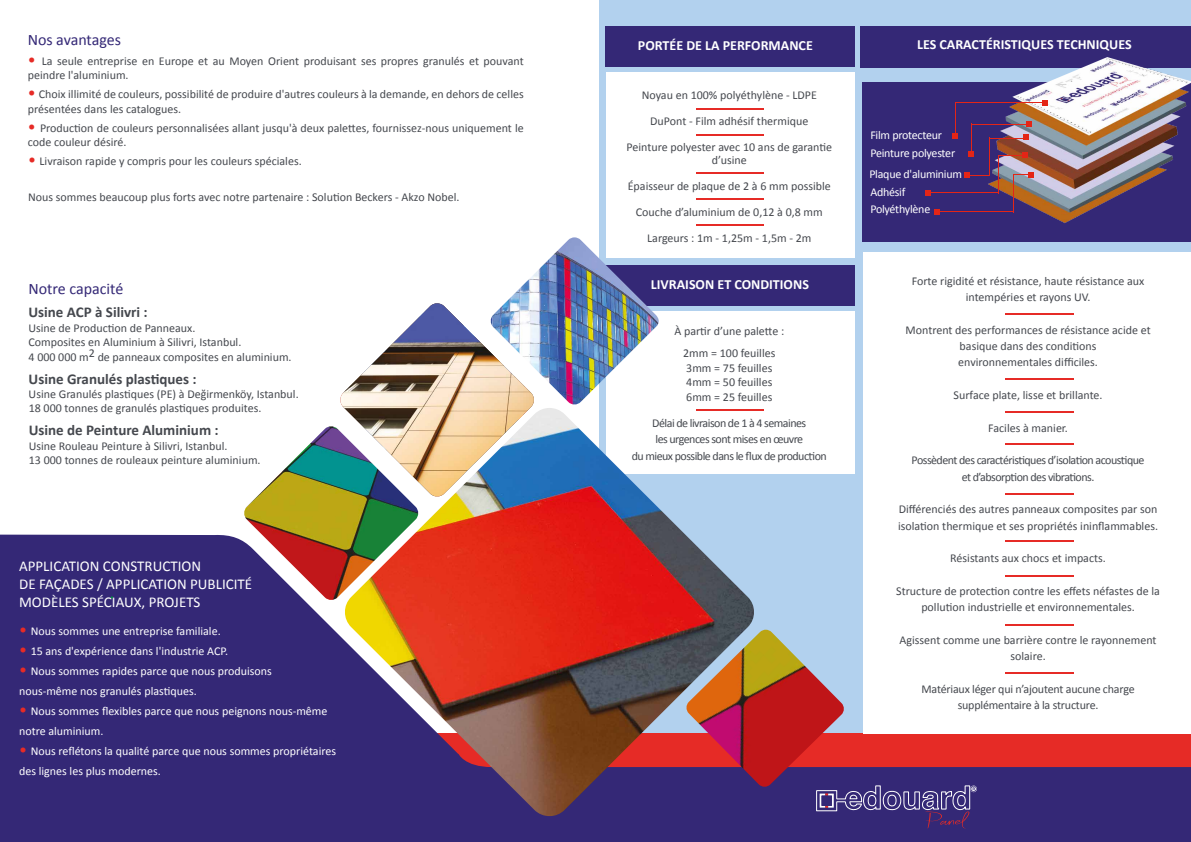
<style>
.page{position:relative;width:1191px;height:842px;background:#fff}
.page>*{position:absolute;margin:0;border:0;box-sizing:border-box;transform-origin:0 0}
.t1{font:16px "Calibri";color:#342876}
.t2{font:15px/18px "Calibri";color:#fff}
.t3{font:700 15px "Calibri";color:#45484e}
.t4{font:700 14px "Calibri";color:#fff}
.t5{font:12px/14.4px "Calibri";color:#45484e;text-align:center}
.t6{font:12px/20px "Calibri";color:#fff}
.t7{font:12px/16.3px "Calibri";letter-spacing:-.045em;color:#45484e;text-align:center}
.t8{font:12px/17.5px "Calibri";letter-spacing:-.02em;color:#fff}
.s1{font-size:16px;color:#e62b26}
</style>
<div class="page">
<div style="left:599px;top:0;width:592px;height:767px;background:#b2d1ee"></div>
<svg style="left:0;top:534px;width:1191px;height:308px;background:#4c377a"></svg>
<div style="left:970px;top:785px;width:7px;height:7px;background:#7f77a8;border-radius:50%"></div>
<svg style="left:816px;top:785px;width:160px;height:44px;background:#4e4185"></svg>
<div style="left:863px;top:252px;width:328px;height:481px;background:#fff"></div>
<hr style="left:1005px;top:314px;width:69px;height:1px;background:#e62b26">
<hr style="left:1005px;top:379px;width:69px;height:1px;background:#e62b26">
<hr style="left:1005px;top:412px;width:69px;height:1px;background:#e62b26">
<hr style="left:1005px;top:444px;width:69px;height:1px;background:#e62b26">
<hr style="left:1005px;top:494px;width:69px;height:1px;background:#e62b26">
<hr style="left:1005px;top:541px;width:69px;height:1px;background:#e62b26">
<hr style="left:1005px;top:624px;width:69px;height:1px;background:#e62b26">
<hr style="left:1005px;top:575px;width:69px;height:1px;background:#e62b26">
<hr style="left:1005px;top:673px;width:69px;height:1px;background:#e62b26">
<div style="left:860px;top:26px;width:331px;height:41px;background:#342876"></div>
<div style="left:862px;top:82px;width:329px;height:160px;background:#342876"></div>
<img style="left:945px;top:57px;width:246px;height:166px">
<svg style="left:952px;top:133px;width:6px;height:6px"></svg>
<svg style="left:1041px;top:100px;width:6px;height:6px"></svg>
<svg style="left:968px;top:151px;width:6px;height:6px"></svg>
<svg style="left:925px;top:190px;width:5px;height:6px"></svg>
<svg style="left:934px;top:209px;width:5px;height:6px"></svg>
<hr style="left:955px;top:102px;width:89px;height:1px;background:#e42516">
<hr style="left:955px;top:102px;width:1px;height:37px;background:#e42516">
<svg style="left:1025px;top:121px;width:6px;height:6px"></svg>
<hr style="left:970px;top:124px;width:59px;height:1px;background:#e42516">
<hr style="left:970px;top:124px;width:1px;height:31px;background:#e42516">
<svg style="left:1023px;top:134px;width:6px;height:6px"></svg>
<hr style="left:989px;top:138px;width:37px;height:1px;background:#e42516">
<hr style="left:988px;top:138px;width:1px;height:38px;background:#e42516">
<svg style="left:964px;top:172px;width:24px;height:6px"></svg>
<svg style="left:999px;top:152px;width:29px;height:6px"></svg>
<hr style="left:998px;top:155px;width:1px;height:38px;background:#e42516">
<hr style="left:927px;top:192px;width:71px;height:1px;background:#e42516">
<svg style="left:1013px;top:172px;width:20px;height:5px"></svg>
<hr style="left:1012px;top:174px;width:1px;height:38px;background:#e42516">
<hr style="left:935px;top:212px;width:78px;height:1px;background:#e42516">
<div style="left:606px;top:73px;width:248px;height:185px;background:#fff"></div>
<hr style="left:696px;top:108px;width:67px;height:1px;background:#e62b26">
<hr style="left:696px;top:134px;width:67px;height:1px;background:#e62b26">
<hr style="left:696px;top:172px;width:67px;height:1px;background:#e62b26">
<hr style="left:696px;top:198px;width:67px;height:1px;background:#e62b26">
<hr style="left:696px;top:224px;width:67px;height:1px;background:#e62b26">
<div style="left:605px;top:27px;width:249px;height:40px;background:#342876"></div>
<div style="left:606px;top:311px;width:248px;height:163px;background:#fff"></div>
<div style="left:605px;top:265px;width:249px;height:41px;background:#342876"></div>
<img style="left:756px;top:630px;width:88px;height:157px">
<hr style="left:696px;top:410px;width:67px;height:1px;background:#e62b26">
<img style="left:505px;top:237px;width:154px;height:168px">
<img style="left:343px;top:408px;width:413px;height:410px">
<img style="left:340px;top:303px;width:195px;height:194px">
<img style="left:243px;top:426px;width:176px;height:175px">
<h1 class="t1" style="left:28px;top:30px;width:95px">Nos avantages</h1>
<p class="t5" style="left:28px;top:53px;width:497px;text-align:left"><span class="s1">•</span> La seule entreprise en Europe et au Moyen Orient produisant ses propres granulés et pouvant peindre l'aluminium.</p>
<p class="t5" style="left:28px;top:87px;width:497px;text-align:left"><span class="s1">•</span> Choix illimité de couleurs, possibilité de produire d'autres couleurs à la demande, en dehors de celles présentées dans les catalogues.</p>
<p class="t5" style="left:28px;top:121px;width:497px;text-align:left"><span class="s1">•</span> Production de couleurs personnalisées allant jusqu'à deux palettes, fournissez-nous uniquement le code couleur désiré.</p>
<p class="t5" style="left:28px;top:154px;width:275px"><span class="s1">•</span> Livraison rapide y compris pour les couleurs spéciales.</p>
<p class="t5" style="left:28px;top:190px;width:433px">Nous sommes beaucoup plus forts avec notre partenaire : Solution Beckers - Akzo Nobel.</p>
<h1 class="t1" style="left:28px;top:279px;width:97px">Notre capacité</h1>
<p class="t3" style="left:28px;top:303px;width:121px">Usine ACP à Silivri :</p>
<p class="t5" style="left:28px;top:321px;width:265px;text-align:left">Usine de Production de Panneaux.<br>Composites en Aluminium à Silivri, Istanbul.<br>4 000 000 m2 de panneaux composites en aluminium.</p>
<p class="t3" style="left:29px;top:369px;width:170px">Usine Granulés plastiques :</p>
<p class="t5" style="left:29px;top:387px;width:271px;text-align:left">Usine Granulés plastiques (PE) à Değirmenköy, Istanbul.<br>18 000 tonnes de granulés plastiques produites.</p>
<p class="t3" style="left:29px;top:421px;width:191px">Usine de Peinture Aluminium :</p>
<p class="t5" style="left:29px;top:439px;width:233px;text-align:left">Usine Rouleau Peinture à Silivri, Istanbul.<br>13 000 tonnes de rouleaux peinture aluminium.</p>
<p class="t2" style="left:19px;top:557px;width:234px">APPLICATION CONSTRUCTION<br>DE FAÇADES / APPLICATION PUBLICITÉ<br>MODÈLES SPÉCIAUX, PROJETS</p>
<p class="t6" style="left:19px;top:621px;width:203px"><span class="s1">•</span> Nous sommes une entreprise familiale.</p>
<p class="t6" style="left:19px;top:641px;width:211px"><span class="s1">•</span> 15 ans d'expérience dans l'industrie ACP.</p>
<p class="t6" style="left:19px;top:661px;width:254px"><span class="s1">•</span> Nous sommes rapides parce que nous produisons nous-même nos granulés plastiques.</p>
<p class="t6" style="left:19px;top:701px;width:310px"><span class="s1">•</span> Nous sommes flexibles parce que nous peignons nous-même notre aluminium.</p>
<p class="t6" style="left:19px;top:741px;width:318px"><span class="s1">•</span> Nous reflétons la qualité parce que nous sommes propriétaires des lignes les plus modernes.</p>
<p class="t4" style="left:638px;top:36px;width:176px">PORTÉE DE LA PERFORMANCE</p>
<p class="t4" style="left:917px;top:35px;width:216px">LES CARACTÉRISTIQUES TECHNIQUES</p>
<p class="t5" style="left:626px;top:82px;width:207px;line-height:26px">Noyau en 100% polyéthylène - LDPE<br>DuPont - Film adhésif thermique<br>Peinture polyester avec 10 ans de garantie</p>
<p class="t5" style="left:628px;top:147px;width:204px;line-height:26px">d’usine<br>Épaisseur de plaque de 2 à 6 mm possible<br>Couche d’aluminium de 0,12 à 0,8 mm<br>Largeurs : 1m - 1,25m - 1,5m - 2m</p>
<p class="t4" style="left:651px;top:275px;width:159px">LIVRAISON ET CONDITIONS</p>
<p class="t5" style="left:674px;top:320px;width:111px;line-height:22px">À partir d’une palette :<br>2mm = 100 feuilles</p>
<p class="t5" style="left:686px;top:361px;width:88px;text-align:justify">3mm = 75 feuilles 4mm = 50 feuilles 6mm = 25 feuilles</p>
<p class="t7" style="left:632px;top:415px;width:196px">Délai de livraison de 1 à 4 semaines<br>les urgences sont mises en œuvre<br>du mieux possible dans le flux de production</p>
<p class="t8" style="left:870px;top:126px;width:86px;line-height:18px">Film protecteur<br>Peinture polyester</p>
<p class="t8" style="left:869px;top:165px;width:94px">Plaque d'aluminium<br>Adhésif<br>Polyéthylène</p>
<p class="t5" style="left:911px;top:273px;width:234px;line-height:16.3px">Forte rigidité et résistance, haute résistance aux intempéries et rayons UV.</p>
<p class="t5" style="left:905px;top:322px;width:247px;line-height:16.3px">Montrent des performances de résistance acide et basique dans des conditions<br>environnementales difficiles.</p>
<p class="t5" style="left:953px;top:388px;width:150px">Surface plate, lisse et brillante.</p>
<p class="t5" style="left:988px;top:421px;width:81px">Faciles à manier.</p>
<p class="t7" style="left:911px;top:452px;width:234px">Possèdent des caractéristiques d’isolation acoustique et d’absorption des vibrations.</p>
<p class="t5" style="left:898px;top:501px;width:261px;line-height:16.3px;text-align:left">Différenciés des autres panneaux composites par son isolation thermique et ses propriétés ininflammables.</p>
<p class="t5" style="left:950px;top:551px;width:157px">Résistants aux chocs et impacts.</p>
<p class="t5" style="left:896px;top:583px;width:265px;line-height:16.3px">Structure de protection contre les effets néfastes de la pollution industrielle et environnementales.</p>
<p class="t5" style="left:899px;top:632px;width:259px;line-height:16.3px">Agissent comme une barrière contre le rayonnement solaire.</p>
<p class="t5" style="left:921px;top:681px;width:215px;line-height:16.3px">Matériaux léger qui n’ajoutent aucune charge supplémentaire à la structure.</p>
</div>
